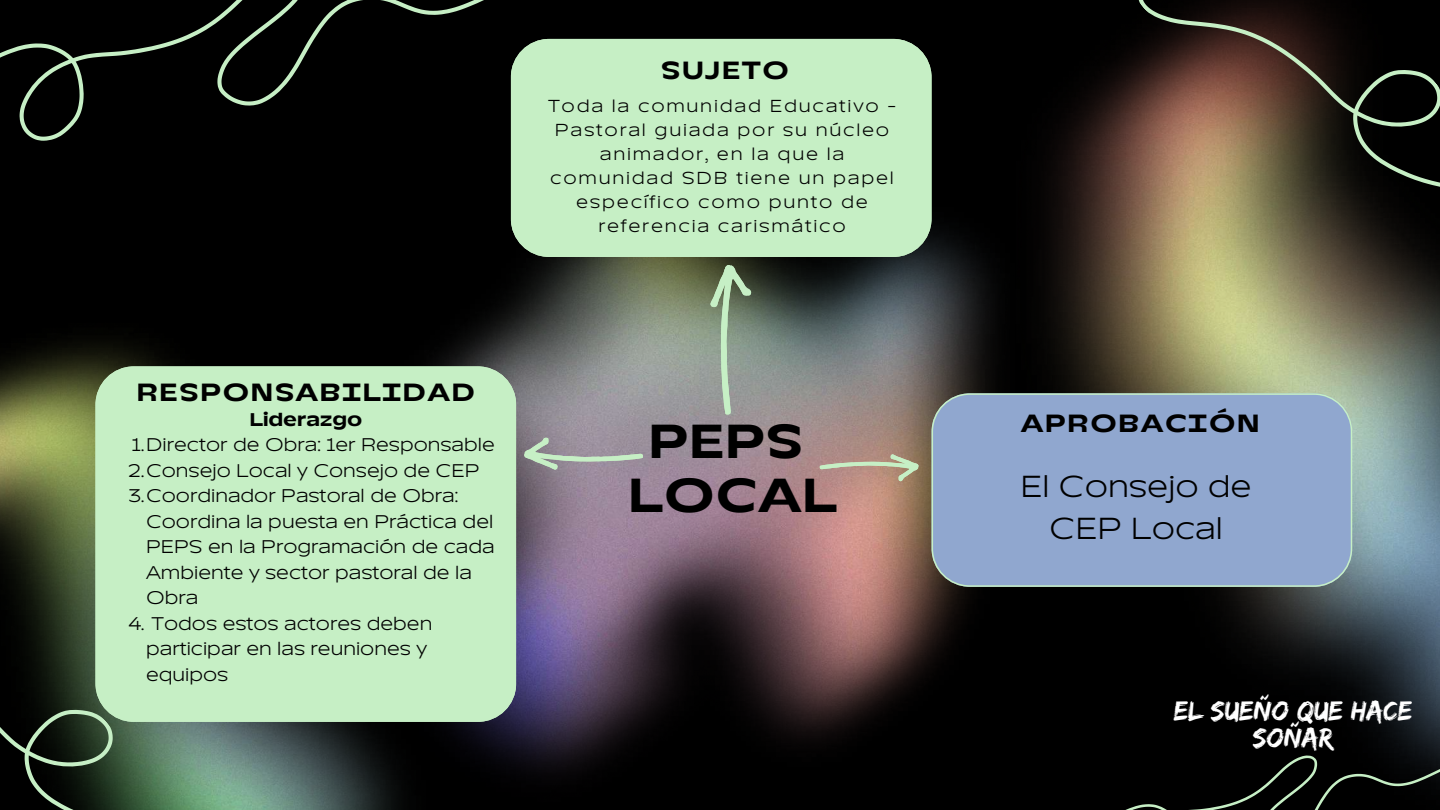
<style>
.page{position:relative;width:1440px;height:810px;background:#000}
.page>*{position:absolute;margin:0;border:0;box-sizing:border-box;transform-origin:0 0}
.t1{font:700 47.6px/53.2px "TT Runs";color:#000;text-align:center}
.t2{font:30.3px/42px "TT Runs";color:#000;text-align:center}
.t3{font:28.6px/27px "Edo";color:#fff;text-align:center}
.t4{font:700 24.8px "TT Runs";letter-spacing:.045em;color:#000}
.t5{font:18.3px/25.5px "TT Runs";color:#000}
.t6{font:700 18.3px "TT Runs";color:#000}
.t7{font:17.3px/24px "TT Runs";letter-spacing:.1em;color:#000;text-align:center}
</style>
<div class="page">
<img style="left:1048px;top:192px;width:392px;height:564px">
<svg style="left:1125px;top:756px;width:315px;height:54px"></svg>
<svg style="left:0;top:0;width:626px;height:141px"></svg>
<svg style="left:1048px;top:0;width:392px;height:192px"></svg>
<img style="left:436px;top:162px;width:556px;height:611px">
<div style="left:511px;top:39px;width:421px;height:218px;background:#c6efc5"></div>
<img style="left:0;top:343px;width:436px;height:467px">
<div style="left:95px;top:366px;width:421px;height:356px;background:#c6efc5"></div>
<svg style="left:932px;top:393px;width:420px;height:194px"></svg>
<svg style="left:820px;top:454px;width:99px;height:27px"></svg>
<svg style="left:524px;top:437px;width:119px;height:33px"></svg>
<svg style="left:710px;top:265px;width:41px;height:150px"></svg>
<svg style="left:0;top:382px;width:187px;height:428px"></svg>
<h3 class="t4" style="left:661px;top:55px;width:130px">SUJETO</h3>
<p class="t7" style="left:548px;top:95px;width:350px">Toda la comunidad Educativo -<br>Pastoral guiada por su núcleo animador, en la que la comunidad SDB tiene un papel específico como punto de referencia carismático</p>
<h3 class="t4" style="left:136px;top:377px;width:340px">RESPONSABILIDAD</h3>
<p class="t6" style="left:249px;top:408px;width:114px">Liderazgo</p>
<p class="t5" style="left:128px;top:433px;width:368px">1.Director de Obra: 1er Responsable<br>2.Consejo Local y Consejo de CEP<br>3.Coordinador Pastoral de Obra:</p>
<p class="t5" style="left:146px;top:509px;width:350px">Coordina la puesta en Práctica del<br>PEPS en la Programación de cada<br>Ambiente y sector pastoral de la<br>Obra</p>
<p class="t5" style="left:146px;top:611px;width:288px;text-indent:-17px">4. Todos estos actores deben participar en las reuniones y equipos</p>
<h1 class="t1" style="left:628px;top:416px;width:211px">PEPS<br>LOCAL</h1>
<h3 class="t4" style="left:1021px;top:408px;width:240px">APROBACIÓN</h3>
<h2 class="t2" style="left:1020px;top:466px;width:233px">El Consejo de<br>CEP Local</h2>
<h3 class="t3" style="left:1174px;top:697px;width:240px">EL SUEÑO QUE HACE<br>SOÑAR</h3>
</div>
